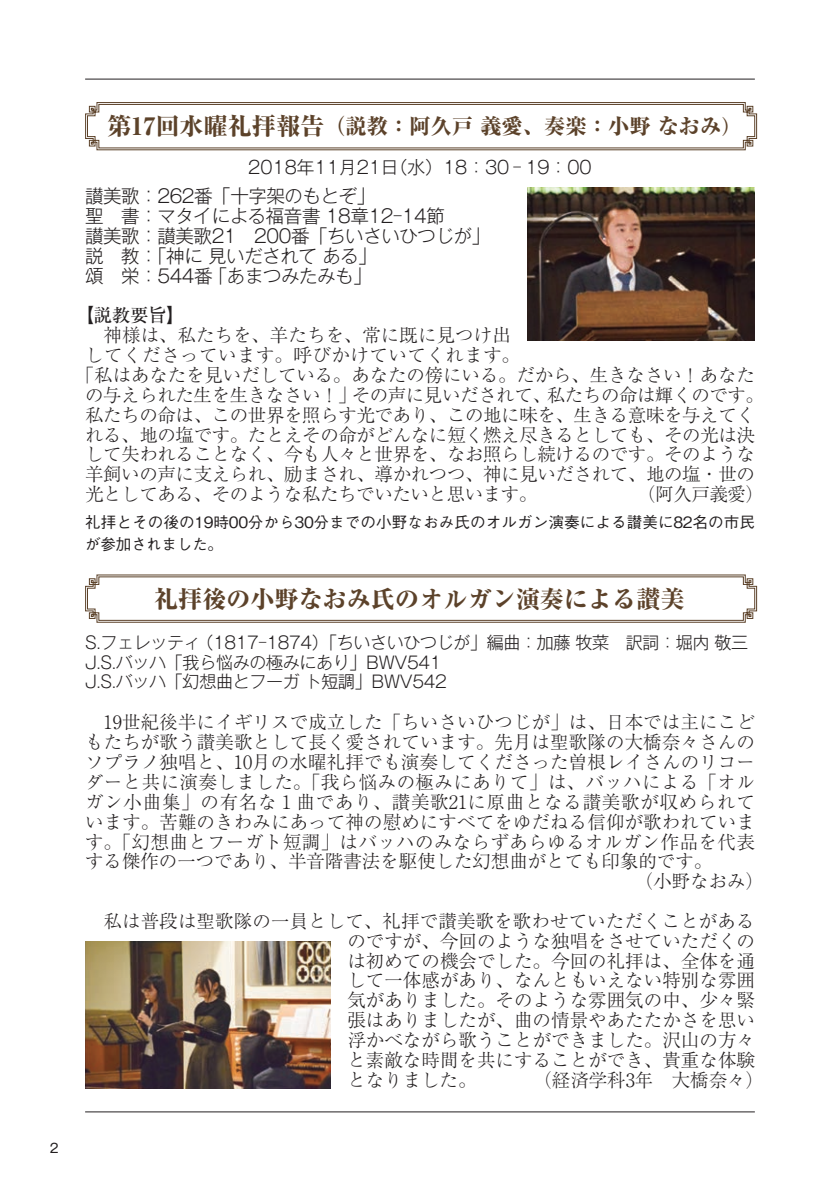
<style>
.page{position:relative;width:840px;height:1191px;background:#fff}
.page>*{position:absolute;margin:0;border:0;box-sizing:border-box;transform-origin:0 0}
.t1{font:800 24px "Ryumin Pr 6";color:#5c422a}
.t2{font:800 21.2px "Ryumin Pr 6";color:#5c422a}
.t3{font:300 18.4px/19.8px "Ryumin Pr 6";letter-spacing:.005em;color:#231f20;text-align:justify}
.t4{font:300 18.4px "Ryumin Pr 6";letter-spacing:-.02em;color:#231f20}
.t5{font:300 18.4px/19.8px "Gothic MB101 Pr 6";letter-spacing:-.02em;color:#231f20}
.t6{font:300 18.4px "Ryumin Pr 6";letter-spacing:.025em;color:#231f20}
.t7{font:300 18.4px "Ryumin Pr 6";letter-spacing:.04em;color:#231f20}
.t8{font:300 18.4px "Ryumin Pr 6";letter-spacing:.03em;color:#231f20}
.t9{font:500 18.4px "Ryumin Pr 6";color:#231f20}
.t10{font:300 17.8px "Gothic MB101 Pr 6";color:#231f20}
.t11{font:300 17px/19.8px "Gothic MB101 Pr 6";letter-spacing:-.02em;color:#231f20}
.t12{font:500 15.6px/21.2px "Gothic BBB Pr 6";letter-spacing:.005em;color:#231f20}
.t13{font:12.8px "Gothic MB101 Pr 6";color:#231f20}
.s1{font-size:24px}
.s2{font-size:19.8px}
</style>
<div class="page">
<hr style="left:85px;top:1111px;width:669px;height:1px;background:#231f20">
<hr style="left:85px;top:79px;width:669px;height:1px;background:#231f20">
<svg style="left:85px;top:102px;width:672px;height:49px"></svg>
<svg style="left:85px;top:574px;width:672px;height:49px"></svg>
<img style="left:527px;top:187px;width:227px;height:153px">
<img style="left:85px;top:941px;width:245px;height:148px">
<p class="t13" style="left:50px;top:1137px;width:10px">2</p>
<p class="t2" style="left:107px;top:110px;width:635px"><span class="s1">第17回水曜礼拝報告</span>（説教：阿久戸 義愛、奏楽：小野 なおみ<span class="s2">）</span></p>
<p class="t10" style="left:248px;top:152px;width:344px">2018年11月21日（水）18：30 - 19：00</p>
<p class="t5" style="left:85px;top:185px;width:406px">讃美歌：262番「十字架のもとぞ」<br>聖　書：マタイによる福音書 18章12-14節<br>讃美歌：讃美歌21　200番「ちいさいひつじが」説　教：「神に 見いだされて ある」<br>頌　栄：544番 「あまつみたみも」</p>
<p class="t9" style="left:76px;top:301px;width:110px">【説教要旨】</p>
<p class="t3" style="left:103px;top:324px;width:408px">神様は、私たちを、羊たちを、常に既に見つけ出</p>
<p class="t8" style="left:85px;top:341px;width:436px">してくださっています。呼びかけていてくれます。</p>
<p class="t3" style="left:76px;top:364px;width:680px">「私はあなたを見いだしている。あなたの傍にいる。だから、生きなさい！あなた</p>
<p class="t4" style="left:85px;top:380px;width:680px">の与えられた生を生きなさい！」その声に見いだされて、私たちの命は輝くのです。</p>
<p class="t4" style="left:85px;top:400px;width:671px">私たちの命は、この世界を照らす光であり、この地に味を、生きる意味を与えてく</p>
<p class="t4" style="left:85px;top:420px;width:671px">れる、地の塩です。たとえその命がどんなに短く燃え尽きるとしても、その光は決</p>
<p class="t4" style="left:85px;top:440px;width:671px">して失われることなく、今も人々と世界を、なお照らし続けるのです。そのような</p>
<p class="t4" style="left:85px;top:460px;width:671px">羊飼いの声に支えられ、励まされ、導かれつつ、神に見いだされて、地の塩・世の</p>
<p class="t4" style="left:85px;top:480px;width:453px">光としてある、そのような私たちでいたいと思います。</p>
<p class="t3" style="left:636px;top:483px;width:128px">（阿久戸義愛）</p>
<p class="t12" style="left:85px;top:511px;width:671px">礼拝とその後の19時00分から30分までの小野なおみ氏のオルガン演奏による讃美に82名の市民が参加されました。</p>
<h1 class="t1" style="left:154px;top:580px;width:532px">礼拝後の小野なおみ氏のオルガン演奏による讃美</h1>
<p class="t11" style="left:85px;top:631px;width:664px">S.フェレッティ（1817-1874）「ちいさいひつじが」編曲：加藤 牧菜　訳詞：堀内 敬三<br>J.S.バッハ「我ら悩みの極みにあり」BWV541<br>J.S.バッハ「幻想曲とフーガ ト短調」BWV542</p>
<p class="t3" style="left:103px;top:711px;width:652px">19世紀後半にイギリスで成立した「ちいさいひつじが」は、日本では主にこど</p>
<p class="t3" style="left:85px;top:731px;width:670px">もたちが歌う讃美歌として長く愛されています。先月は聖歌隊の大橋奈々さんの</p>
<p class="t3" style="left:85px;top:751px;width:671px">ソプラノ独唱と、10月の水曜礼拝でも演奏してくださった曽根レイさんのリコー</p>
<p class="t6" style="left:85px;top:767px;width:670px">ダーと共に演奏しました。「我ら悩みの極みにありて」は、バッハによる「オル</p>
<p class="t7" style="left:85px;top:787px;width:671px">ガン小曲集」の有名な１曲であり、讃美歌21に原曲となる讃美歌が収められて</p>
<p class="t3" style="left:85px;top:810px;width:670px">います。苦難のきわみにあって神の慰めにすべてをゆだねる信仰が歌われていま</p>
<p class="t6" style="left:85px;top:827px;width:670px">す。「幻想曲とフーガト短調」はバッハのみならずあらゆるオルガン作品を代表</p>
<p class="t3" style="left:85px;top:850px;width:628px">する傑作の一つであり、半音階書法を駆使した幻想曲がとても印象的です。</p>
<p class="t3" style="left:634px;top:870px;width:130px">（小野なおみ）</p>
<p class="t3" style="left:347px;top:910px;width:409px;text-indent:-243px">私は普段は聖歌隊の一員として、礼拝で讃美歌を歌わせていただくことがあるのですが、今回のような独唱をさせていただくのは初めての機会でした。今回の礼拝は、全体を通して一体感があり、なんともいえない特別な雰囲気がありました。そのような雰囲気の中、少々緊張はありましたが、曲の情景やあたたかさを思い浮かべながら歌うことができました。沢山の方々と素敵な時間を共にすることができ、貴重な体験となりました。</p>
<p class="t3" style="left:533px;top:1068px;width:232px">（経済学科3年　大橋奈々）</p>
</div>
